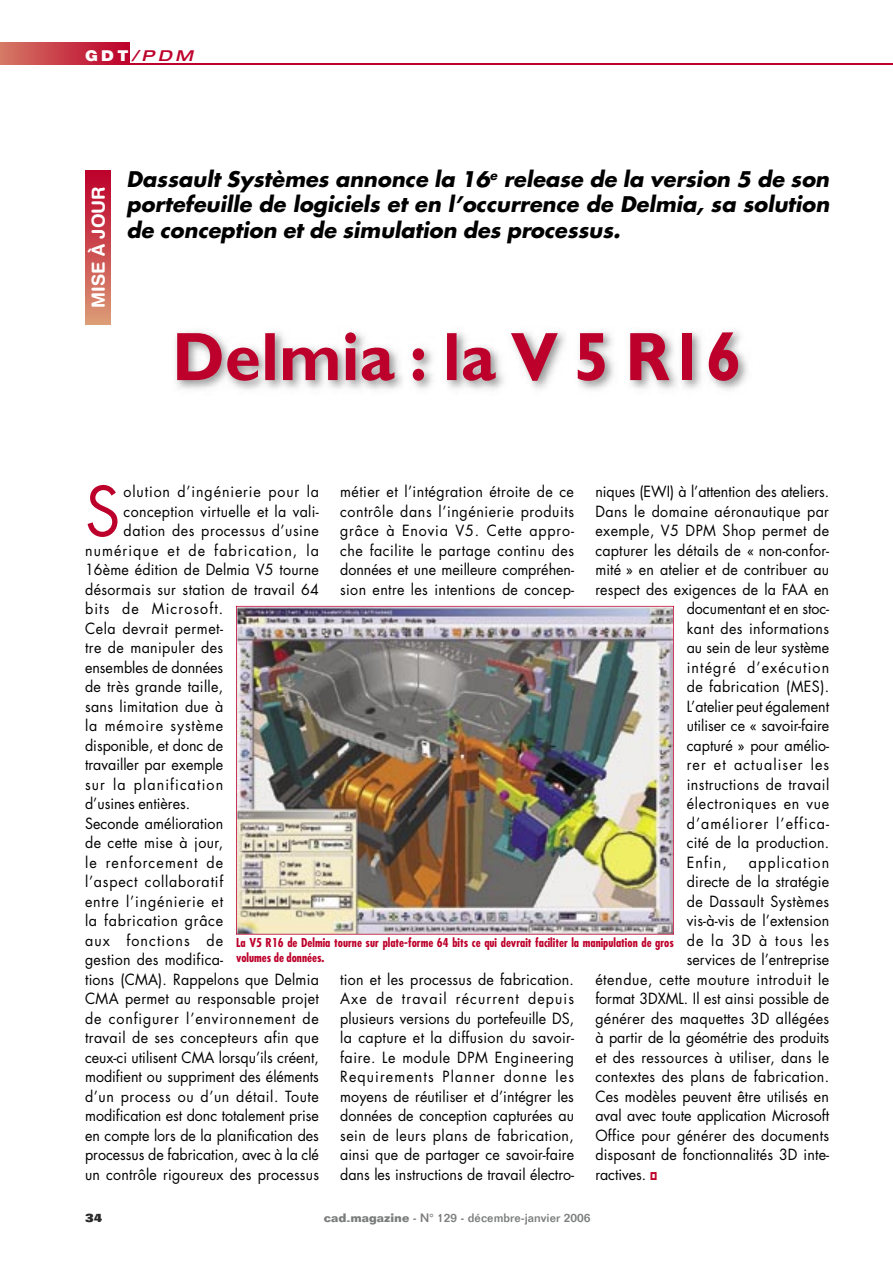
<style>
.page{position:relative;width:893px;height:1263px;background:#fff}
.page>*{position:absolute;margin:0;border:0;box-sizing:border-box;transform-origin:0 0}
.t1{font:700 69px "Gill Sans";color:#bd002b;scale:.95 1}
.t2{font:66.75px "Futura";color:#bd002b;scale:.95 1}
.t3{font:italic 700 21px/25.5px "Futura";color:#000;text-align:justify}
.t4{font:700 18px "Helvetica Rounded";color:#fff}
.t5{font:15px/19.5px "Futura";letter-spacing:.02em;color:#000;text-align:justify;scale:.95 1}
.t6{font:15px "Futura";color:#000;scale:.95 1}
.t7{font:15px "Futura";letter-spacing:.075em;color:#000;scale:.95 1}
.t8{font:15px "Futura";letter-spacing:.06em;color:#000;scale:.95 1}
.t9{font:15px "Futura";letter-spacing:.04em;color:#000;scale:.95 1}
.t10{font:15px "Futura";letter-spacing:.05em;color:#000;scale:.95 1}
.t11{font:15px "Futura";letter-spacing:.055em;color:#000;scale:.95 1}
.t12{font:italic 500 expanded 15px "Helvetica Neue";color:#bd002b;scale:1.1 1}
.t13{font:700 condensed 12px/14.4px "Futura";color:#bd002b}
.t14{font:500 12px "Folio";color:#7b7c7c}
.t15{font:800 12px "Folio";color:#2a2a2a}
.s1{font-weight:900;font-style:normal;font-stretch:normal;color:#fff}
.s2{font-weight:700}
</style>
<div class="page">
<hr style="left:85px;top:64px;width:808px;height:1px;background:#bd002b">
<div style="left:0;top:42px;width:130px;height:23px;background:linear-gradient(to right,#d57865,#bd002a)"></div>
<img style="left:175px;top:330px;width:572px;height:60px">
<div style="left:85px;top:170px;width:26px;height:154px;background:linear-gradient(to bottom,#bc0029,#db9975)"></div>
<img style="left:237px;top:607px;width:435px;height:327px">
<hr style="left:236px;top:606px;width:1px;height:328px;background:#bd002b">
<hr style="left:236px;top:934px;width:438px;height:1px;background:#bd002b">
<hr style="left:673px;top:606px;width:1px;height:328px;background:#bd002b">
<hr style="left:236px;top:606px;width:438px;height:1px;background:#bd002b">
<p class="t12" style="left:85px;top:46px;width:100px"><span class="s1">GDT</span>/PDM</p>
<p class="t4" style="left:88px;top:308px;width:123px;rotate:-90deg">MISE À JOUR</p>
<h3 class="t3" style="left:126px;top:166px;width:704px">Dassault Systèmes annonce la 16<sup>e</sup> release de la version 5 de son portefeuille de logiciels et en l’occurrence de Delmia, sa solution de conception et de simulation des processus.</h3>
<h1 class="t1" style="left:172px;top:316px;width:601px">Delmia : la V 5 R16</h1>
<h2 class="t2" style="left:85px;top:469px;width:39px">S</h2>
<p class="t8" style="left:124px;top:482px;width:207px">olution d’ingénierie pour la</p>
<p class="t5" style="left:340px;top:482px;width:248px">métier et l’intégration étroite de ce contrôle dans l’ingénierie produits grâce à Enovia V5. Cette appro&shy;che facilite le partage continu des données et une meilleure compréhen&shy;sion entre les intentions de concep-</p>
<p class="t6" style="left:595px;top:482px;width:248px">niques (EWI) à l’attention des ateliers.</p>
<p class="t5" style="left:595px;top:501px;width:248px">Dans le domaine aéronautique par</p>
<p class="t5" style="left:595px;top:521px;width:248px">exemple, V5 DPM Shop permet de</p>
<p class="t5" style="left:595px;top:540px;width:248px">capturer les détails de « non-confor-</p>
<p class="t5" style="left:595px;top:560px;width:248px">mité » en atelier et de contribuer au</p>
<p class="t5" style="left:595px;top:579px;width:248px">respect des exigences de la FAA en</p>
<p class="t6" style="left:687px;top:599px;width:151px">documentant et en stoc-</p>
<p class="t5" style="left:687px;top:618px;width:151px">kant des informations</p>
<p class="t6" style="left:687px;top:638px;width:151px">au sein de leur système</p>
<p class="t7" style="left:687px;top:657px;width:151px">intégré d’exécution</p>
<p class="t5" style="left:687px;top:677px;width:151px">de fabrication (MES).</p>
<p class="t6" style="left:687px;top:696px;width:151px">L’atelier peut également</p>
<p class="t6" style="left:687px;top:716px;width:151px">utiliser ce « savoir-faire</p>
<p class="t6" style="left:687px;top:735px;width:151px">capturé » pour amélio-</p>
<p class="t7" style="left:687px;top:755px;width:151px">rer et actualiser les</p>
<p class="t5" style="left:687px;top:774px;width:152px">instructions de travail</p>
<p class="t10" style="left:687px;top:794px;width:152px">électroniques en vue</p>
<p class="t7" style="left:687px;top:813px;width:151px">d’améliorer l’effica-</p>
<p class="t5" style="left:687px;top:833px;width:151px">cité de la production.</p>
<p class="t5" style="left:687px;top:852px;width:44px">Enfin,</p>
<p class="t7" style="left:749px;top:852px;width:86px">application</p>
<p class="t5" style="left:687px;top:872px;width:151px">directe de la stratégie</p>
<p class="t5" style="left:687px;top:891px;width:151px">de Dassault Systèmes</p>
<p class="t5" style="left:687px;top:911px;width:152px">vis-à-vis de l’extension</p>
<p class="t7" style="left:687px;top:930px;width:151px">de la 3D à tous les</p>
<p class="t6" style="left:687px;top:950px;width:151px">services de l’entreprise</p>
<p class="t9" style="left:595px;top:969px;width:248px">étendue, cette mouture introduit le</p>
<p class="t6" style="left:595px;top:989px;width:248px">format 3DXML. Il est ainsi possible de</p>
<p class="t5" style="left:595px;top:1008px;width:248px">générer des maquettes 3D allégées</p>
<p class="t6" style="left:595px;top:1028px;width:248px">à partir de la géométrie des produits</p>
<p class="t5" style="left:595px;top:1047px;width:248px">et des ressources à utiliser, dans le</p>
<p class="t5" style="left:595px;top:1067px;width:248px">contextes des plans de fabrication.</p>
<p class="t5" style="left:595px;top:1086px;width:247px">Ces modèles peuvent être utilisés en</p>
<p class="t6" style="left:595px;top:1106px;width:248px">aval avec toute application Microsoft</p>
<p class="t5" style="left:595px;top:1125px;width:248px">Office pour générer des documents</p>
<p class="t5" style="left:595px;top:1145px;width:248px">disposant de fonctionnalités 3D inte-</p>
<p class="t6" style="left:595px;top:1164px;width:55px">ractives.</p>
<p class="t5" style="left:124px;top:501px;width:207px">conception virtuelle et la vali-</p>
<p class="t5" style="left:124px;top:521px;width:207px">dation des processus d’usine</p>
<p class="t7" style="left:85px;top:540px;width:248px">numérique et de fabrication, la</p>
<p class="t5" style="left:85px;top:560px;width:248px">16ème édition de Delmia V5 tourne</p>
<p class="t5" style="left:85px;top:579px;width:248px">désormais sur station de travail 64</p>
<p class="t7" style="left:85px;top:599px;width:147px">bits de Microsoft.</p>
<p class="t5" style="left:85px;top:618px;width:147px">Cela devrait permet-</p>
<p class="t5" style="left:85px;top:638px;width:147px">tre de manipuler des</p>
<p class="t6" style="left:85px;top:657px;width:147px">ensembles de données</p>
<p class="t5" style="left:85px;top:677px;width:147px">de très grande taille,</p>
<p class="t5" style="left:85px;top:696px;width:147px">sans limitation due à</p>
<p class="t8" style="left:85px;top:716px;width:147px">la mémoire système</p>
<p class="t6" style="left:85px;top:735px;width:147px">disponible, et donc de</p>
<p class="t6" style="left:85px;top:755px;width:147px">travailler par exemple</p>
<p class="t7" style="left:85px;top:774px;width:147px">sur la planification</p>
<p class="t6" style="left:85px;top:794px;width:112px">d’usines entières.</p>
<p class="t5" style="left:85px;top:813px;width:147px">Seconde amélioration</p>
<p class="t5" style="left:85px;top:833px;width:147px">de cette mise à jour,</p>
<p class="t7" style="left:85px;top:852px;width:147px">le renforcement de</p>
<p class="t11" style="left:85px;top:872px;width:147px">l’aspect collaboratif</p>
<p class="t8" style="left:85px;top:891px;width:147px">entre l’ingénierie et</p>
<p class="t10" style="left:85px;top:911px;width:147px">la fabrication grâce</p>
<p class="t7" style="left:85px;top:930px;width:147px">aux fonctions de</p>
<p class="t5" style="left:85px;top:950px;width:147px">gestion des modifica-</p>
<p class="t5" style="left:85px;top:969px;width:248px">tions (CMA). Rappelons que Delmia</p>
<p class="t5" style="left:85px;top:989px;width:248px">CMA permet au responsable projet</p>
<p class="t8" style="left:85px;top:1008px;width:248px">de configurer l’environnement de</p>
<p class="t5" style="left:85px;top:1028px;width:248px">travail de ses concepteurs afin que</p>
<p class="t6" style="left:85px;top:1047px;width:248px">ceux-ci utilisent CMA lorsqu’ils créent,</p>
<p class="t6" style="left:85px;top:1067px;width:248px">modifient ou suppriment des éléments</p>
<p class="t9" style="left:85px;top:1086px;width:248px">d’un process ou d’un détail. Toute</p>
<p class="t6" style="left:85px;top:1106px;width:248px">modification est donc totalement prise</p>
<p class="t6" style="left:85px;top:1125px;width:248px">en compte lors de la planification des</p>
<p class="t6" style="left:85px;top:1145px;width:248px">processus de fabrication, avec à la clé</p>
<p class="t5" style="left:85px;top:1164px;width:248px">un contrôle rigoureux des processus</p>
<p class="t13" style="left:236px;top:935px;width:440px">La V5 R16 de Delmia tourne sur plate-forme 64 bits ce qui devrait faciliter la manipulation de gros volumes de données.</p>
<p class="t5" style="left:340px;top:969px;width:248px">tion et les processus de fabrication.<br>Axe de travail récurrent depuis plusieurs versions du portefeuille DS, la capture et la diffusion du savoir&shy;faire. Le module DPM Engineering Requirements Planner donne les moyens de réutiliser et d’intégrer les données de conception capturées au sein de leurs plans de fabrication, ainsi que de partager ce savoir-faire dans les instructions de travail électro-</p>
<p class="t15" style="left:85px;top:1210px;width:19px">34</p>
<p class="t14" style="left:324px;top:1210px;width:268px"><span class="s2">cad-magazine</span> - N° 129 - décembre-janvier 2006</p>
</div>
